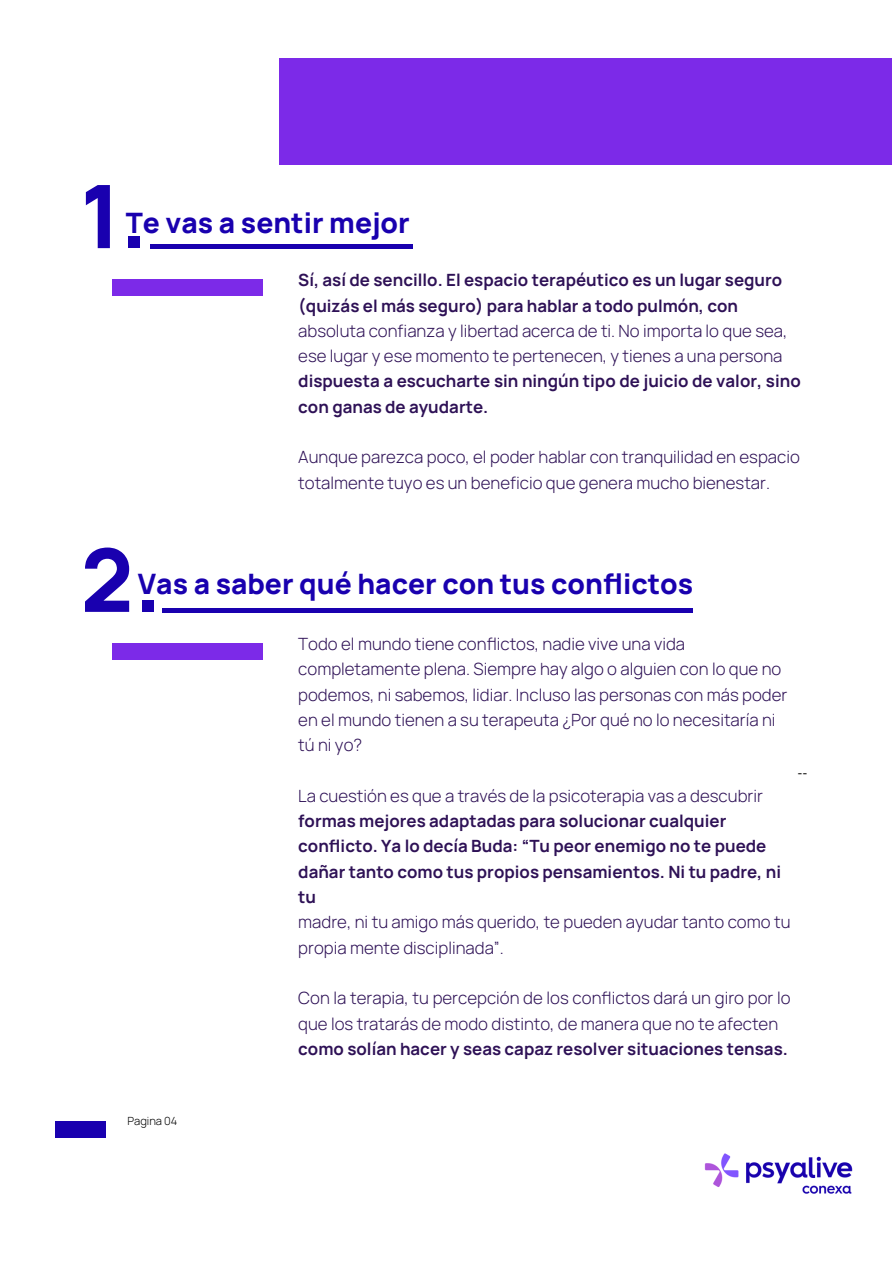
<style>
.page{position:relative;width:893px;height:1264px;background:#fff}
.page>*{position:absolute;margin:0;border:0;box-sizing:border-box;transform-origin:0 0}
.t1{font:800 87.6px "Manrope";color:#1900af}
.t2{font:800 28.05px "Manrope";color:#1900af}
.t3{font:300 16.8px/25.3px "Manrope";color:#2e1156}
.t4{font:700 16.8px/25.3px "Manrope";color:#2e1156}
.t5{font:14.1px "IBM Plex Sans Cond";color:#1d1d1b}
.t6{font:300 11.25px "Manrope";color:#000}
</style>
<div class="page">
<div style="left:55px;top:1121px;width:51px;height:17px;background:#1900af"></div>
<div style="left:112px;top:279px;width:151px;height:17px;background:#7c2ae8"></div>
<div style="left:112px;top:643px;width:151px;height:17px;background:#7c2ae8"></div>
<hr style="left:150px;top:245px;width:262px;height:4px;background:#1900af">
<div style="left:162px;top:608px;width:530px;height:5px;background:#1900af"></div>
<div style="left:279px;top:58px;width:613px;height:107px;background:#7c2ae8"></div>
<img style="left:704px;top:1153px;width:149px;height:41px">
<h1 class="t1" style="left:81px;top:155px;width:69px">1.</h1>
<h2 class="t2" style="left:126px;top:203px;width:285px">Te vas a sentir mejor</h2>
<p class="t4" style="left:298px;top:267px;width:485px">Sí, así de sencillo. El espacio terapéutico es un lugar seguro (quizás el más seguro) para hablar a todo pulmón, con</p>
<p class="t3" style="left:298px;top:318px;width:490px">absoluta confianza y libertad acerca de ti. No importa lo que sea, ese lugar y ese momento te pertenecen, y tienes a una persona</p>
<p class="t4" style="left:298px;top:368px;width:504px">dispuesta a escucharte sin ningún tipo de juicio de valor, sino con ganas de ayudarte.</p>
<p class="t3" style="left:298px;top:444px;width:503px">Aunque parezca poco, el poder hablar con tranquilidad en espacio totalmente tuyo es un beneficio que genera mucho bienestar.</p>
<h1 class="t1" style="left:81px;top:518px;width:82px">2.</h1>
<h2 class="t2" style="left:138px;top:564px;width:556px">Vas a saber qué hacer con tus conflictos</h2>
<p class="t3" style="left:298px;top:631px;width:490px">Todo el mundo tiene conflictos, nadie vive una vida completamente plena. Siempre hay algo o alguien con lo que no podemos, ni sabemos, lidiar. Incluso las personas con más poder en el mundo tienen a su terapeuta ¿Por qué no lo necesitaría ni tú ni yo?</p>
<p class="t3" style="left:298px;top:782px;width:466px">La cuestión es que a través de la psicoterapia vas a descubrir</p>
<p class="t4" style="left:298px;top:808px;width:484px">formas mejores adaptadas para solucionar cualquier conflicto. Ya lo decía Buda: “Tu peor enemigo no te puede dañar tanto como tus propios pensamientos. Ni tu padre, ni tu</p>
<p class="t3" style="left:298px;top:909px;width:493px">madre, ni tu amigo más querido, te pueden ayudar tanto como tu propia mente disciplinada”.</p>
<p class="t3" style="left:298px;top:985px;width:494px">Con la terapia, tu percepción de los conflictos dará un giro por lo que los tratarás de modo distinto, de manera que no te afecten</p>
<p class="t4" style="left:298px;top:1035px;width:491px">como solían hacer y seas capaz resolver situaciones tensas.</p>
<p class="t5" style="left:797px;top:763px;width:12px">--</p>
<p class="t6" style="left:127px;top:1113px;width:51px">Pagina 04</p>
</div>
